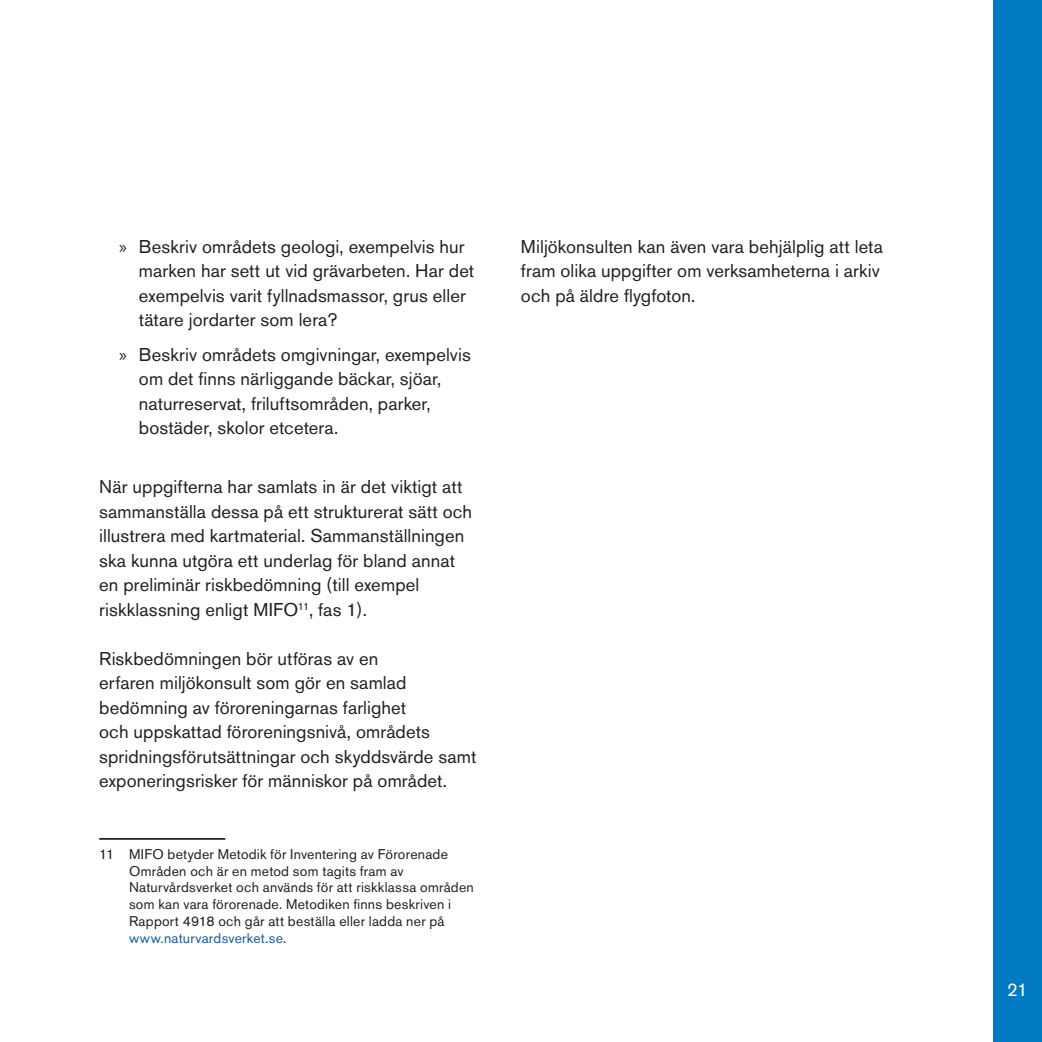
<style>
.page{position:relative;width:1042px;height:1042px;background:#fff}
.page>*{position:absolute;margin:0;border:0;box-sizing:border-box;transform-origin:0 0}
.Brödtext{font:18.38px/24.5px "Akzidenz Grotesk BE";letter-spacing:.005em;color:#231f20}
.t1{font:18.38px "Akzidenz Grotesk BE";color:#fff}
.Fotnot{font:14px/16.8px "Akzidenz Grotesk BE";letter-spacing:.015em;color:#231f20}
.s1{font-family:"Myriad Pro"}
.s2{color:#175d9e}
</style>
<div class="page">
<div style="left:993px;top:0;width:49px;height:1042px;background:#007ac2"></div>
<hr style="left:99px;top:838px;width:126px;height:2px;background:#231f20">
<p class="Brödtext" style="left:139px;top:234px;width:337px;text-indent:-20px"><span class="s1">»</span> Beskriv områdets geologi, exempelvis hur marken har sett ut vid grävarbeten. Har det exempelvis varit fyllnadsmassor, grus eller tätare jordarter som lera?</p>
<p class="Brödtext" style="left:139px;top:342px;width:333px;text-indent:-20px"><span class="s1">»</span> Beskriv områdets omgivningar, exempelvis om det finns närliggande bäckar, sjöar, naturreservat, friluftsområden, parker, bostäder, skolor etcetera.</p>
<p class="Brödtext" style="left:99px;top:475px;width:374px">När uppgifterna har samlats in är det viktigt att sammanställa dessa på ett strukturerat sätt och illustrera med kartmaterial. Sammanställningen ska kunna utgöra ett underlag för bland annat en preliminär riskbedömning (till exempel riskklassning enligt MIFO<sup>11</sup>, fas 1).</p>
<p class="Brödtext" style="left:99px;top:646px;width:379px">Riskbedömningen bör utföras av en<br>erfaren miljökonsult som gör en samlad bedömning av föroreningarnas farlighet<br>och uppskattad föroreningsnivå, områdets spridningsförutsättningar och skyddsvärde samt exponeringsrisker för människor på området.</p>
<p class="Fotnot" style="left:129px;top:845px;width:320px;text-indent:-30px">11 MIFO betyder Metodik för Inventering av Förorenade<br>Områden och är en metod som tagits fram av</p>
<p class="Fotnot" style="left:129px;top:879px;width:346px">Naturvårdsverket och används för att riskklassa områden som kan vara förorenade. Metodiken finns beskriven i Rapport 4918 och går att beställa eller ladda ner på <span class="s2">www.naturvardsverket.se</span>.</p>
<p class="Brödtext" style="left:521px;top:234px;width:363px">Miljökonsulten kan även vara behjälplig att leta fram olika uppgifter om verksamheterna i arkiv och på äldre flygfoton.</p>
<p class="t1" style="left:1007px;top:979px;width:22px">21</p>
</div>
